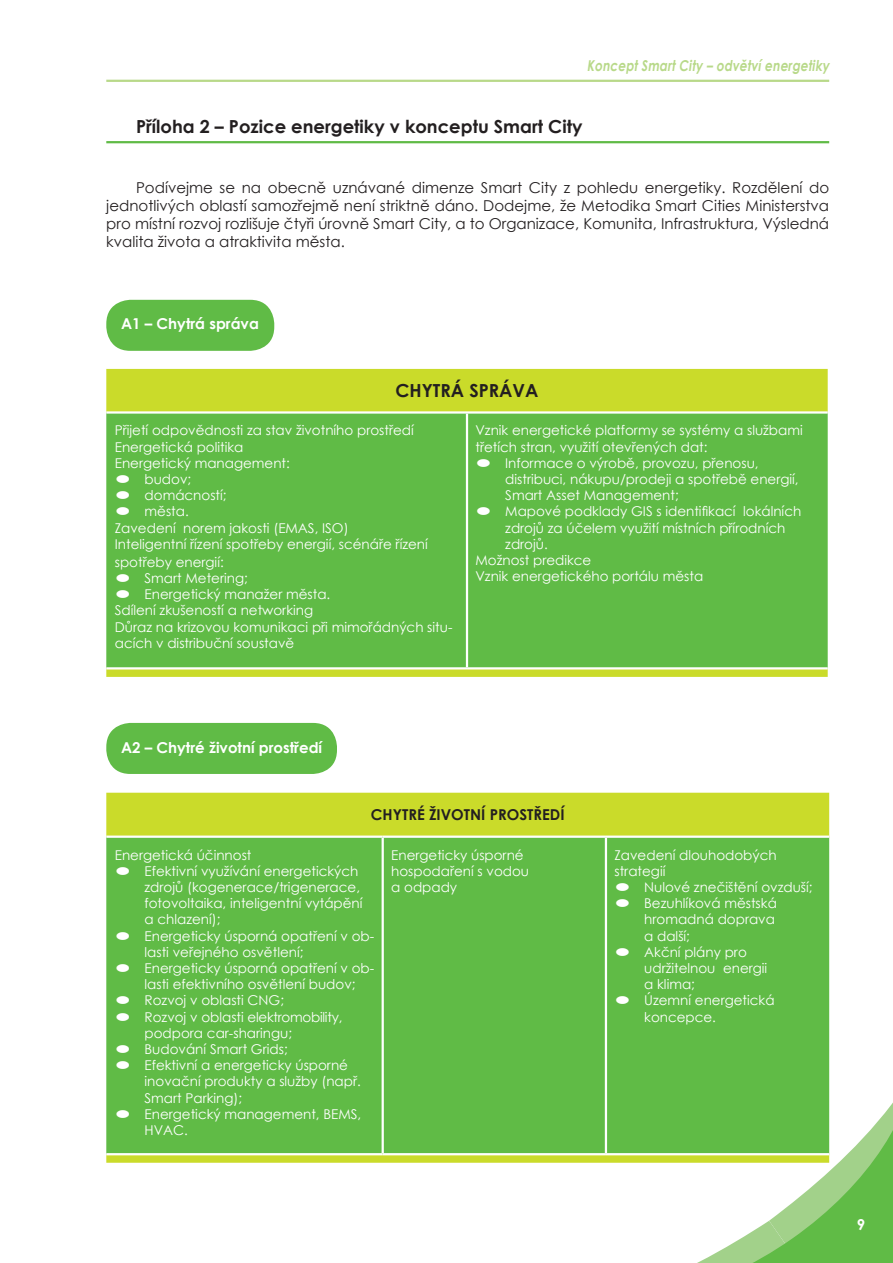
<style>
.page{position:relative;width:893px;height:1263px;background:#fff}
.page>*{position:absolute;margin:0;border:0;box-sizing:border-box;transform-origin:0 0}
.t1{font:700 18px "Century Gothic";color:#231f20}
.t2{font:15px/18px "Century Gothic";color:#231f20;text-align:justify}
.t3{font:700 15px "Century Gothic";color:#fff}
.t4{font:700 15px "Century Gothic";color:#b8d989;scale:.8 1}
.t5{font:700 15px "Century Gothic";color:#231f20}
.t6{font:13.5px/16.2px "Century Gothic";color:#fff}
</style>
<div class="page">
<hr style="left:106px;top:80px;width:723px;height:2px;background:#b8d989">
<svg style="left:829px;top:814px;width:1px;height:239px"></svg>
<svg style="left:697px;top:1053px;width:196px;height:210px"></svg>
<div style="left:106px;top:723px;width:231px;height:51px;background:#60bb46;border-radius:24px"></div>
<div style="left:106px;top:300px;width:168px;height:51px;background:#60bb46;border-radius:24px"></div>
<hr style="left:106px;top:141px;width:723px;height:2px;background:#60bb46">
<div style="left:106px;top:369px;width:722px;height:308px;background:#cadb2a"></div>
<div style="left:106px;top:414px;width:722px;height:253px;background:#60bb46"></div>
<hr style="left:106px;top:411px;width:361px;height:3px;background:#fff">
<hr style="left:467px;top:411px;width:361px;height:3px;background:#fff">
<hr style="left:466px;top:414px;width:2px;height:253px;background:#fff">
<hr style="left:106px;top:667px;width:361px;height:2px;background:#fff">
<hr style="left:467px;top:667px;width:361px;height:2px;background:#fff">
<div style="left:106px;top:793px;width:723px;height:370px;background:#cadb2a"></div>
<div style="left:106px;top:838px;width:723px;height:315px;background:#60bb46"></div>
<hr style="left:106px;top:835px;width:277px;height:3px;background:#fff">
<hr style="left:383px;top:835px;width:223px;height:3px;background:#fff">
<hr style="left:382px;top:838px;width:2px;height:315px;background:#fff">
<hr style="left:606px;top:835px;width:223px;height:3px;background:#fff">
<hr style="left:605px;top:838px;width:2px;height:315px;background:#fff">
<hr style="left:106px;top:1153px;width:277px;height:2px;background:#fff">
<hr style="left:383px;top:1153px;width:223px;height:2px;background:#fff">
<hr style="left:606px;top:1153px;width:223px;height:2px;background:#fff">
<svg style="left:131px;top:484px;width:22px;height:1px"></svg>
<svg style="left:131px;top:500px;width:22px;height:1px"></svg>
<svg style="left:131px;top:516px;width:22px;height:1px"></svg>
<p class="t4" style="left:587px;top:54px;width:308px">Koncept Smart City – odvětví energetiky</p>
<h1 class="t1" style="left:136px;top:112px;width:448px">Příloha 2 – Pozice energetiky v konceptu Smart City</h1>
<p class="t2" style="left:106px;top:178px;width:724px;text-indent:30px">Podívejme se na obecně uznávané dimenze Smart City z pohledu energetiky. Rozdělení do jednotlivých oblastí samozřejmě není striktně dáno. Dodejme, že Metodika Smart Cities Ministerstva pro místní rozvoj rozlišuje čtyři úrovně Smart City, a to Organizace, Komunita, Infrastruktura, Výsledná kvalita života a atraktivita města.</p>
<p class="t3" style="left:121px;top:312px;width:139px">A1 – Chytrá správa</p>
<h1 class="t1" style="left:396px;top:377px;width:144px">Ch ytrá sp ráva</h1>
<p class="t6" style="left:115px;top:422px;width:301px">Přijetí odpovědnosti za stav životního prostředí<br>Energetická politika<br>Energetický management:</p>
<p class="t6" style="left:115px;top:471px;width:78px">● budov;</p>
<p class="t6" style="left:115px;top:487px;width:113px">● domácností;</p>
<p class="t6" style="left:115px;top:503px;width:315px">● města.<br>Zavedení norem jakosti (EMAS, ISO)<br>Inteligentní řízení spotřeby energií, scénáře řízení</p>
<p class="t6" style="left:115px;top:554px;width:110px">spotřeby energií:</p>
<p class="t6" style="left:115px;top:570px;width:135px">● Smart Metering;</p>
<p class="t6" style="left:115px;top:586px;width:339px">● Energetický manažer města.<br>Sdílení zkušeností a networking<br>Důraz na krizovou komunikaci při mimořádných situ&shy;acích v distribuční soustavě</p>
<p class="t6" style="left:475px;top:422px;width:329px">Vznik energetické platformy se systémy a službami třetích stran, využití otevřených dat:</p>
<p class="t6" style="left:505px;top:455px;width:295px;text-indent:-30px">● Informace o výrobě, provozu, přenosu, distribuci, nákupu/prodeji a spotřebě energií,<br>Smart Asset Management;</p>
<p class="t6" style="left:475px;top:503px;width:327px">● Mapové podklady GIS s identifikací lokálních</p>
<p class="t6" style="left:505px;top:519px;width:282px">zdrojů za účelem využití místních přírodních</p>
<p class="t6" style="left:505px;top:536px;width:44px">zdrojů.</p>
<p class="t6" style="left:475px;top:552px;width:117px">Možnost predikce</p>
<p class="t6" style="left:475px;top:568px;width:229px">Vznik energetického portálu města</p>
<p class="t3" style="left:121px;top:736px;width:202px">A2 – Chytré životní prostředí</p>
<p class="t5" style="left:371px;top:803px;width:195px">Chytré životní prostředí</p>
<p class="t6" style="left:115px;top:846px;width:138px">Energetická účinnost</p>
<p class="t6" style="left:145px;top:862px;width:219px;text-indent:-30px">● Efektivní využívání energetických zdrojů (kogenerace/trigenerace, fotovoltaika, inteligentní vytápění a chlazení);</p>
<p class="t6" style="left:145px;top:927px;width:231px;text-indent:-30px">● Energeticky úsporná opatření v ob&shy;lasti veřejného osvětlení;</p>
<p class="t6" style="left:145px;top:960px;width:231px;text-indent:-30px">● Energeticky úsporná opatření v ob&shy;lasti efektivního osvětlení budov;</p>
<p class="t6" style="left:115px;top:992px;width:171px">● Rozvoj v oblasti CNG;</p>
<p class="t6" style="left:145px;top:1008px;width:199px;text-indent:-30px">● Rozvoj v oblasti elektromobility, podpora car-sharingu;</p>
<p class="t6" style="left:115px;top:1041px;width:174px">● Budování Smart Grids;</p>
<p class="t6" style="left:145px;top:1057px;width:218px;text-indent:-30px">● Efektivní a energeticky úsporné inovační produkty a služby (např.<br>Smart Parking);</p>
<p class="t6" style="left:145px;top:1105px;width:218px;text-indent:-30px">● Energetický management, BEMS,<br>HVAC.</p>
<p class="t6" style="left:391px;top:846px;width:139px">Energeticky úsporné hospodaření s vodou a odpady</p>
<p class="t6" style="left:614px;top:846px;width:164px">Zavedení dlouhodobých strategií</p>
<p class="t6" style="left:614px;top:879px;width:200px">● Nulové znečištění ovzduší;</p>
<p class="t6" style="left:644px;top:895px;width:134px;text-indent:-30px">● Bezuhlíková městská hromadná doprava a další;</p>
<p class="t6" style="left:644px;top:943px;width:125px;text-indent:-30px">● Akční plány pro udržitelnou energii a klima;</p>
<p class="t6" style="left:644px;top:992px;width:132px;text-indent:-30px">● Územní energetická koncepce.</p>
<p class="t3" style="left:857px;top:1213px;width:10px">9</p>
</div>
